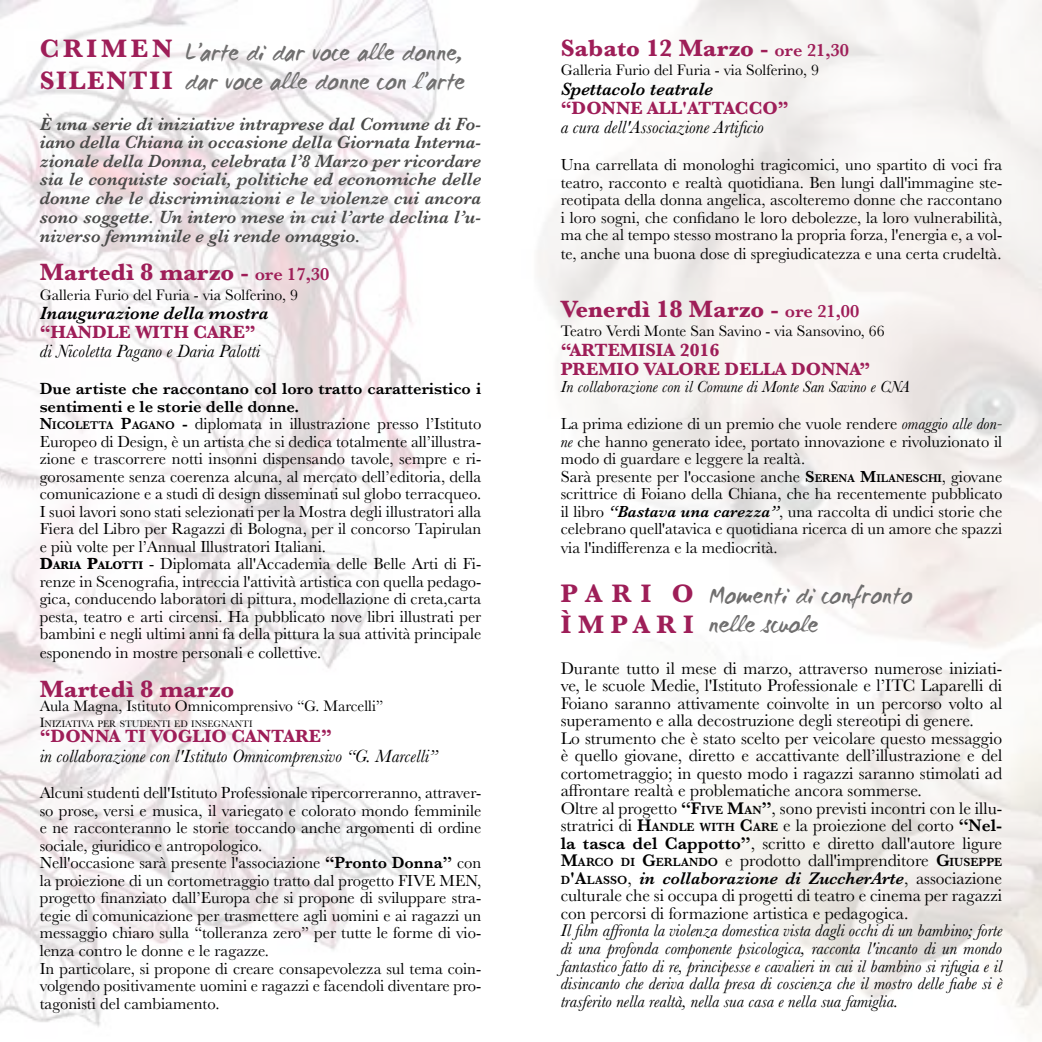
<style>
.page{position:relative;width:1042px;height:1042px;background:#fff}
.page>*{position:absolute;margin:0;border:0;box-sizing:border-box;transform-origin:0 0}
.t1{font:700 26.25px/31.5px "Baskerville";letter-spacing:.07em;color:#9e1e58}
.t2{font:700 26.25px/31.5px "Baskerville";letter-spacing:.26em;color:#9e1e58}
.t3{font:700 24.5px "Baskerville";color:#9e1e58}
.t4{font:24.5px/29.4px "WC Mano Negra Bta";color:#706f6f}
.t5{font:italic 600 18.38px/18.7px "Baskerville";color:#4a4a49;text-align:justify}
.t6{font:italic 18.38px "Baskerville";color:#000}
.t7{font:700 18.38px/19.2px "Baskerville";color:#9e1e58}
.t8{font:italic 600 18.38px "Baskerville";color:#000}
.t9{font:17.5px/17.5px "Baskerville";color:#000}
.t10{font:italic 17.5px/17.5px "Baskerville";color:#000;text-align:justify}
.t11{font:16.62px/17.5px "Baskerville";color:#000}
.t12{font:italic 16.62px "Baskerville";color:#000}
.t13{font:15.75px "Baskerville";color:#000}
.t14{font:9.8px "Baskerville";color:#000}
.s1{font-weight:600}
.s2{font-weight:600;font-size:18.38px}
.s3{font-weight:600;font-size:11.72px}
.s4{font-weight:700}
.s5{font-weight:700;font-size:11.72px}
.s6{font-size:14px}
.s7{font-style:italic}
.s8{font-weight:600;font-style:italic}
.s9{font-weight:600;font-size:12.25px}
</style>
<div class="page">
<img style="left:0;top:0;width:440px;height:1027px">
<h1 class="t1" style="left:40px;top:33px;width:134px">CRIMEN<br>SILENTII</h1>
<h2 class="t4" style="left:185px;top:39px;width:281px">L’arte di dar voce alle donne, dar voce alle donne con l’arte</h2>
<p class="t5" style="left:40px;top:114px;width:443px">È una serie di iniziative intraprese dal Comune di Fo&shy;iano della Chiana in occasione della Giornata Interna&shy;zionale della Donna, celebrata l’8 Marzo per ricordare sia le conquiste sociali, politiche ed economiche delle donne che le discriminazioni e le violenze cui ancora sono soggette. Un intero mese in cui l’arte declina l’u&shy;niverso femminile e gli rende omaggio.</p>
<h2 class="t3" style="left:40px;top:255px;width:291px">Martedì 8 marzo <span class="s1">-</span> <span class="s2">ore 17,30</span></h2>
<p class="t13" style="left:40px;top:284px;width:260px">Galleria Furio del Furia - via Solferino, 9</p>
<p class="t8" style="left:40px;top:300px;width:230px">Inaugurazione della mostra</p>
<p class="t7" style="left:40px;top:323px;width:218px">“HANDLE WITH CARE”</p>
<p class="t6" style="left:40px;top:339px;width:222px">di Nicoletta Pagano e Daria Palotti</p>
<p class="t11" style="left:40px;top:380px;width:443px"><span class="s1">Due artiste che raccontano col loro tratto caratteristico i sentimenti e le storie delle donne.<br></span><span class="s1">N</span><span class="s3">ICOLETTA</span> <span class="s1">P</span><span class="s3">AGANO</span> <span class="s1">-</span> diplomata in illustrazione presso l’Istituto Europeo di Design, è un artista che si dedica totalmente all’illustra&shy;zione e trascorrere notti insonni dispensando tavole, sempre e ri&shy;gorosamente senza coerenza alcuna, al mercato dell’editoria, della comunicazione e a studi di design disseminati sul globo terracqueo.<br>I suoi lavori sono stati selezionati per la Mostra degli illustratori alla Fiera del Libro per Ragazzi di Bologna, per il concorso Tapirulan e più volte per l’Annual Illustratori Italiani.<br><span class="s4">D</span><span class="s5">ARIA</span> <span class="s4">P</span><span class="s5">ALOTTI</span> - Diplomata all'Accademia delle Belle Arti di Fi&shy;renze in Scenografia, intreccia l'attività artistica con quella pedago&shy;gica, conducendo laboratori di pittura, modellazione di creta,carta pesta, teatro e arti circensi. Ha pubblicato nove libri illustrati per bambini e negli ultimi anni fa della pittura la sua attività principale</p>
<p class="t11" style="left:40px;top:644px;width:283px">esponendo in mostre personali e collettive.</p>
<h2 class="t3" style="left:40px;top:672px;width:196px">Martedì 8 marzo</h2>
<p class="t13" style="left:40px;top:696px;width:345px">Aula Magna, Istituto Omnicomprensivo “G. Marcelli”</p>
<p class="t14" style="left:40px;top:717px;width:214px"><span class="s6">I</span>NIZIATIVA PER STUDENTI ED INSEGNANTI</p>
<p class="t7" style="left:40px;top:727px;width:294px">“DONNA TI VOGLIO CANTARE”</p>
<p class="t6" style="left:40px;top:743px;width:399px">in collaborazione con l'Istituto Omnicomprensivo “G. Marcelli”</p>
<p class="t11" style="left:40px;top:784px;width:443px">Alcuni studenti dell'Istituto Professionale ripercorreranno, attraver&shy;so prose, versi e musica, il variegato e colorato mondo femminile e ne racconteranno le storie toccando anche argomenti di ordine sociale, giuridico e antropologico.<br>Nell'occasione sarà presente l'associazione <span class="s1">“Pronto Donna”</span> con la proiezione di un cortometraggio tratto dal progetto FIVE MEN, progetto finanziato dall’Europa che si propone di sviluppare stra&shy;tegie di comunicazione per trasmettere agli uomini e ai ragazzi un messaggio chiaro sulla “tolleranza zero” per tutte le forme di vio&shy;lenza contro le donne e le ragazze.<br>In particolare, si propone di creare consapevolezza sul tema coin&shy;volgendo positivamente uomini e ragazzi e facendoli diventare pro&shy;tagonisti del cambiamento.</p>
<h2 class="t3" style="left:561px;top:31px;width:290px">Sabato 12 Marzo <span class="s1">-</span> <span class="s2">ore 21,30</span></h2>
<p class="t13" style="left:561px;top:60px;width:260px">Galleria Furio del Furia - via Solferino, 9</p>
<p class="t8" style="left:561px;top:76px;width:154px">Spettacolo teatrale</p>
<p class="t7" style="left:561px;top:99px;width:230px">“DONNE ALL'ATTACCO”</p>
<p class="t6" style="left:561px;top:115px;width:205px">a cura dell'Associazione Artificio</p>
<p class="t11" style="left:561px;top:156px;width:443px;text-align:justify">Una carrellata di monologhi tragicomici, uno spartito di voci fra teatro, racconto e realtà quotidiana. Ben lungi dall'immagine ste&shy;reotipata della donna angelica, ascolteremo donne che raccontano i loro sogni, che confidano le loro debolezze, la loro vulnerabilità, ma che al tempo stesso mostrano la propria forza, l'energia e, a vol-</p>
<p class="t11" style="left:561px;top:245px;width:442px">te, anche una buona dose di spregiudicatezza e una certa crudeltà.</p>
<h2 class="t3" style="left:561px;top:292px;width:300px">Venerdì 18 Marzo <span class="s1">-</span> <span class="s2">ore 21,00</span></h2>
<p class="t13" style="left:561px;top:321px;width:325px">Teatro Verdi Monte San Savino - via Sansovino, 66</p>
<p class="t7" style="left:561px;top:340px;width:311px">“ARTEMISIA 2016<br>PREMIO VALORE DELLA DONNA”</p>
<p class="t12" style="left:561px;top:376px;width:351px">In collaborazione con il Comune di Monte San Savino e CNA</p>
<p class="t11" style="left:561px;top:415px;width:443px">La prima edizione di un premio che vuole rendere <span class="s7">omaggio alle don&shy;ne</span> che hanno generato idee, portato innovazione e rivoluzionato il modo di guardare e leggere la realtà.<br>Sarà presente per l'occasione anche <span class="s1">S</span><span class="s3">ERENA</span> <span class="s1">M</span><span class="s3">ILANESCHI</span>, giovane scrittrice di Foiano della Chiana, che ha recentemente pubblicato il libro <span class="s8">“Bastava una carezza”</span>, una raccolta di undici storie che celebrano quell'atavica e quotidiana ricerca di un amore che spazzi</p>
<p class="t11" style="left:561px;top:539px;width:219px">via l'indifferenza e la mediocrità.</p>
<h1 class="t2" style="left:561px;top:578px;width:134px">PARI O<br>ÌMPARI</h1>
<h2 class="t4" style="left:709px;top:582px;width:205px">Momenti di confronto nelle scuole</h2>
<p class="t9" style="left:561px;top:660px;width:443px">Durante tutto il mese di marzo, attraverso numerose iniziati&shy;ve, le scuole Medie, l'Istituto Professionale e l’ITC Laparelli di Foiano saranno attivamente coinvolte in un percorso volto al superamento e alla decostruzione degli stereotipi di genere.<br>Lo strumento che è stato scelto per veicolare questo messaggio è quello giovane, diretto e accattivante dell’illustrazione e del cortometraggio; in questo modo i ragazzi saranno stimolati ad affrontare realtà e problematiche ancora sommerse.<br>Oltre al progetto <span class="s1">“F</span><span class="s9">IVE</span> <span class="s1">M</span><span class="s9">AN</span><span class="s1">”</span>, sono previsti incontri con le illu&shy;stratrici di <span class="s1">H</span><span class="s9">ANDLE WITH</span> <span class="s1">C</span> <span class="s9">ARE</span> e la proiezione del corto <span class="s1">“Nel&shy;la tasca del Cappotto”</span>, scritto e diretto dall'autore ligure <span class="s1">M</span><span class="s9">ARCO DI</span> <span class="s1">G</span><span class="s9">ERLANDO</span> e prodotto dall'imprenditore <span class="s1">G</span><span class="s9">IUSEPPE D</span><span class="s1">'A</span><span class="s9">LASSO</span>, <span class="s8">in collaborazione di ZuccherArte</span>, associazione culturale che si occupa di progetti di teatro e cinema per ragazzi con percorsi di formazione artistica e pedagogica.</p>
<p class="t10" style="left:561px;top:922px;width:443px">Il film affronta la violenza domestica vista dagli occhi di un bambino; forte di una profonda componente psicologica, racconta l'incanto di un mondo fantastico fatto di re, principesse e cavalieri in cui il bambino si rifugia e il disincanto che deriva dalla presa di coscienza che il mostro delle fiabe si è trasferito nella realtà, nella sua casa e nella sua famiglia.</p>
</div>
